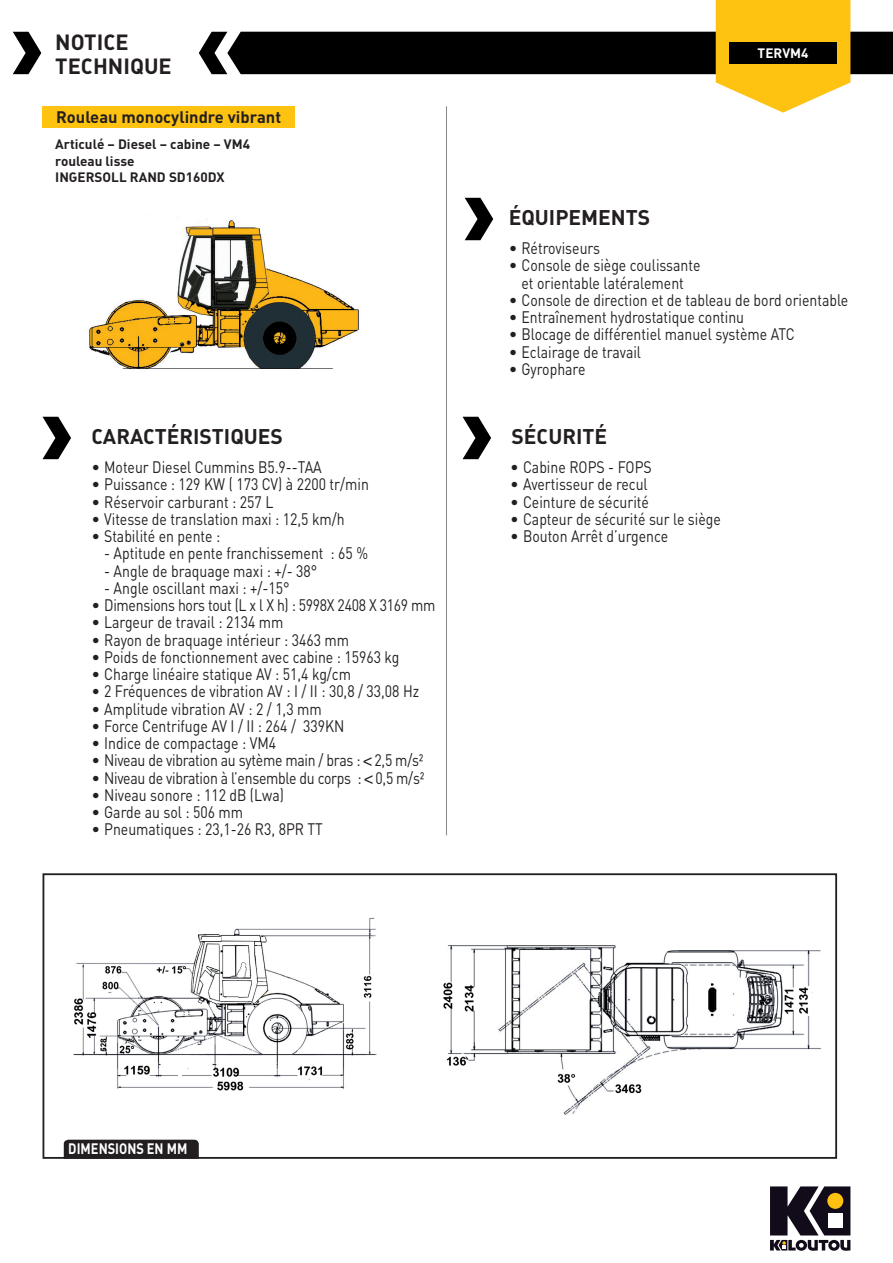
<style>
.page{position:relative;width:893px;height:1263px;background:#fff}
.page>*{position:absolute;margin:0;border:0;box-sizing:border-box;transform-origin:0 0}
.t1{font:700 21.75px/24.5px "DIN";color:#231f20}
.t2{font:700 21px "DIN";color:#231f20}
.t3{font:16.5px/17.2px "DIN";color:#231f20;text-align:center}
.t4{font:16.5px "DIN";letter-spacing:-.02em;color:#231f20}
.t5{font:16.5px "DIN";color:#231f20;scale:.85 1}
.t6{font:700 16.5px "DIN";color:#231f20}
.t7{font:700 15px "DIN";color:#fff;scale:.85 1}
.t8{font:700 13.5px/16.2px "DIN";color:#231f20}
.t9{font:700 13.5px "DIN";color:#fff}
.s1{font-family:"Helvetica"}
</style>
<div class="page">
<img style="left:89px;top:219px;width:270px;height:151px">
<img style="left:67px;top:917px;width:755px;height:223px">
<div style="left:43px;top:873px;width:794px;height:286px;border:2px solid #231f20"></div>
<svg style="left:13px;top:32px;width:28px;height:42px"></svg>
<svg style="left:199px;top:0;width:694px;height:113px"></svg>
<svg style="left:770px;top:1186px;width:80px;height:65px"></svg>
<div style="left:43px;top:106px;width:252px;height:22px;background:#fec210"></div>
<hr style="left:446px;top:106px;width:1px;height:729px;background:#8a8c8f">
<div style="left:729px;top:42px;width:108px;height:22px;background:#000001"></div>
<div style="left:64px;top:1140px;width:135px;height:19px;background:#231f20"></div>
<svg style="left:463px;top:417px;width:28px;height:42px"></svg>
<svg style="left:43px;top:417px;width:28px;height:42px"></svg>
<svg style="left:465px;top:198px;width:28px;height:42px"></svg>
<h1 class="t1" style="left:55px;top:29px;width:118px">NOTICE<br>TECHNIQUE</h1>
<p class="t6" style="left:56px;top:106px;width:226px">Rouleau monocylindre vibrant</p>
<p class="t8" style="left:55px;top:136px;width:196px">Articulé – Diesel – cabine – VM4 rouleau lisse<br>INGERSOLL RAND SD160DX</p>
<p class="t2" style="left:91px;top:422px;width:193px">CARACTÉRISTIQUES</p>
<p class="t3" style="left:91px;top:458px;width:232px">• Moteur Diesel Cummins B5.9--TAA</p>
<p class="t3" style="left:91px;top:475px;width:279px">• Puissance : 129 KW ( 173 CV) à 2200 tr/min</p>
<p class="t3" style="left:91px;top:493px;width:184px">• Réservoir carburant : 257 L</p>
<p class="t3" style="left:91px;top:510px;width:255px">• Vitesse de translation maxi : 12,5 km/h</p>
<p class="t3" style="left:91px;top:527px;width:130px">• Stabilité en pente :</p>
<p class="t5" style="left:104px;top:543px;width:312px">- Aptitude en pente franchissement : 65 %</p>
<p class="t5" style="left:104px;top:560px;width:252px">- Angle de braquage maxi : +/- 38°</p>
<p class="t5" style="left:104px;top:577px;width:220px">- Angle oscillant maxi : +/-15°</p>
<p class="t4" style="left:91px;top:595px;width:345px">• Dimensions hors tout (L x l X h) : 5998X 2408 X 3169 mm</p>
<p class="t3" style="left:91px;top:613px;width:194px">• Largeur de travail : 2134 mm</p>
<p class="t3" style="left:91px;top:631px;width:259px">• Rayon de braquage intérieur : 3463 mm</p>
<p class="t3" style="left:91px;top:648px;width:310px">• Poids de fonctionnement avec cabine : 15963 kg</p>
<p class="t3" style="left:91px;top:665px;width:261px">• Charge linéaire statique AV : 51,4 kg/cm</p>
<p class="t3" style="left:91px;top:682px;width:329px">• 2 Fréquences de vibration AV : I / II : 30,8 / 33,08 Hz</p>
<p class="t3" style="left:91px;top:700px;width:232px">• Amplitude vibration AV : 2 / 1,3 mm</p>
<p class="t3" style="left:91px;top:717px;width:254px">• Force Centrifuge AV I / II : 264 / 339KN</p>
<p class="t3" style="left:91px;top:734px;width:186px">• Indice de compactage : VM4</p>
<p class="t4" style="left:91px;top:750px;width:334px">• Niveau de vibration au sytème main / bras : <span class="s1">&lt;</span> 2,5 m/s²</p>
<p class="t4" style="left:91px;top:767px;width:335px">• Niveau de vibration à l’ensemble du corps : <span class="s1">&lt;</span> 0,5 m/s²</p>
<p class="t3" style="left:91px;top:786px;width:194px">• Niveau sonore : 112 dB (Lwa)</p>
<p class="t3" style="left:91px;top:803px;width:153px">• Garde au sol : 506 mm</p>
<p class="t3" style="left:91px;top:820px;width:233px">• Pneumatiques : 23,1-26 R3, 8PR TT</p>
<p class="t9" style="left:758px;top:45px;width:52px">TERVM4</p>
<p class="t2" style="left:509px;top:203px;width:143px">ÉQUIPEMENTS</p>
<p class="t3" style="left:509px;top:239px;width:93px">• Rétroviseurs</p>
<p class="t3" style="left:509px;top:256px;width:193px">• Console de siège coulissante et orientable latéralement</p>
<p class="t3" style="left:509px;top:291px;width:341px">• Console de direction et de tableau de bord orientable</p>
<p class="t3" style="left:509px;top:308px;width:237px">• Entraînement hydrostatique continu</p>
<p class="t3" style="left:509px;top:325px;width:288px">• Blocage de différentiel manuel système ATC</p>
<p class="t3" style="left:509px;top:343px;width:134px">• Eclairage de travail</p>
<p class="t3" style="left:509px;top:360px;width:78px">• Gyrophare</p>
<p class="t2" style="left:511px;top:422px;width:97px">SÉCURITÉ</p>
<p class="t3" style="left:510px;top:458px;width:143px">• Cabine ROPS - FOPS</p>
<p class="t3" style="left:510px;top:475px;width:139px">• Avertisseur de recul</p>
<p class="t3" style="left:510px;top:493px;width:140px">• Ceinture de sécurité</p>
<p class="t3" style="left:510px;top:510px;width:212px">• Capteur de sécurité sur le siège</p>
<p class="t3" style="left:510px;top:527px;width:159px">• Bouton Arrêt d’urgence</p>
<p class="t7" style="left:68px;top:1139px;width:142px">DIMENSIONS EN MM</p>
</div>
